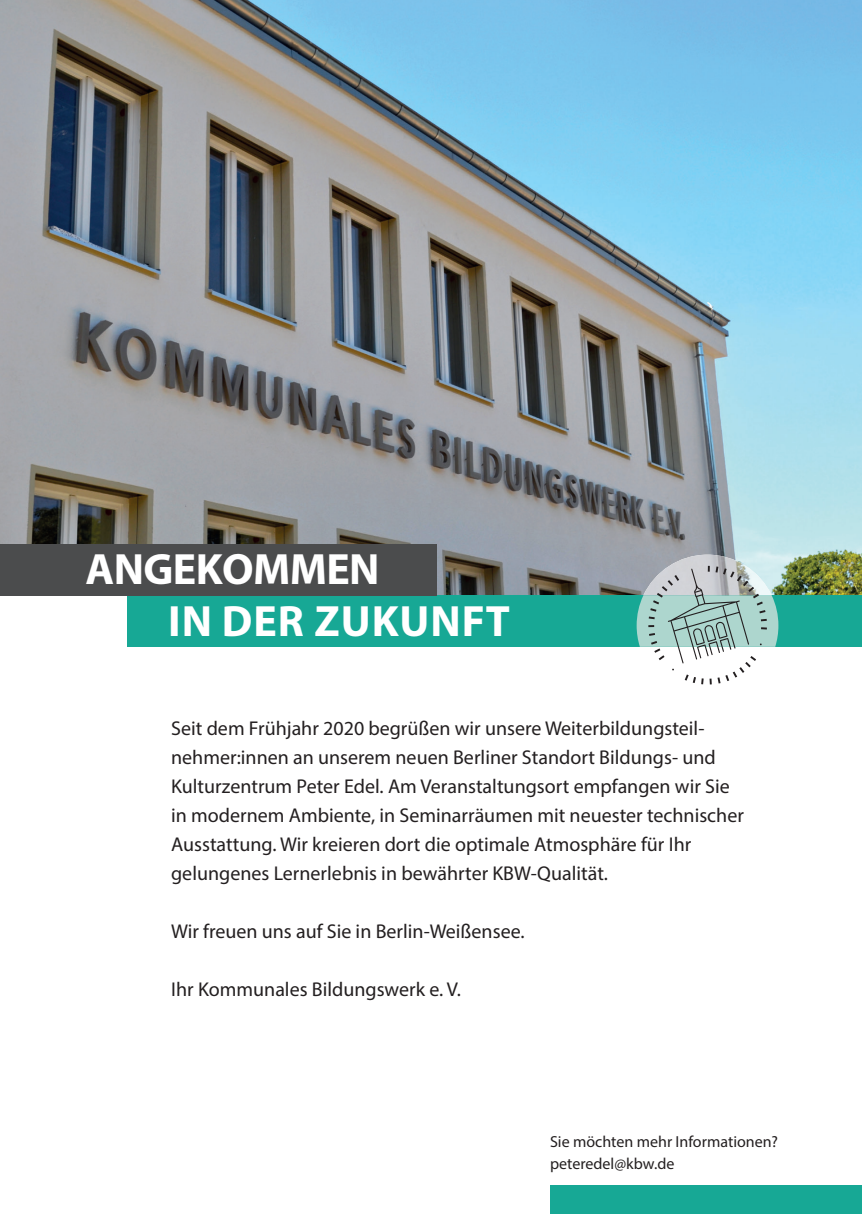
<style>
.page{position:relative;width:862px;height:1214px;background:#fff}
.page>*{position:absolute;margin:0;border:0;box-sizing:border-box;transform-origin:0 0}
.t1{font:700 44px "Myriad Pro";letter-spacing:.005em;color:#fff}
.t2{font:700 44px "Myriad Pro";letter-spacing:-.015em;color:#fff}
.t3{font:20px/29px "Myriad Pro";color:#231f20}
.t4{font:16px/22px "Myriad Pro";color:#231f20}
</style>
<div class="page">
<img style="left:0;top:0;width:862px;height:595px">
<div style="left:128px;top:595px;width:734px;height:51px;background:#17a895"></div>
<div style="left:0;top:544px;width:437px;height:51px;background:#4b4c4d"></div>
<div style="left:550px;top:1185px;width:312px;height:28px;background:#17a895"></div>
<img style="left:643px;top:554px;width:129px;height:11px">
<svg style="left:636px;top:565px;width:142px;height:120px"></svg>
<h1 class="t2" style="left:85px;top:540px;width:296px">ANGEKOMMEN</h1>
<h1 class="t1" style="left:168px;top:592px;width:343px">IN DER ZUKUNFT</h1>
<p class="t3" style="left:171px;top:713px;width:574px">Seit dem Frühjahr 2020 begrüßen wir unsere Weiterbildungsteil&shy;nehmer:innen an unserem neuen Berliner Standort Bildungs- und Kulturzentrum Peter Edel. Am Veranstaltungsort empfangen wir Sie in modernem Ambiente, in Seminarräumen mit neuester technischer Ausstattung. Wir kreieren dort die optimale Atmosphäre für Ihr gelungenes Lernerlebnis in bewährter KBW-Qualität.</p>
<p class="t3" style="left:171px;top:916px;width:355px">Wir freuen uns auf Sie in Berlin-Weißensee.</p>
<p class="t3" style="left:171px;top:974px;width:291px">Ihr Kommunales Bildungswerk e. V.</p>
<p class="t4" style="left:550px;top:1130px;width:229px">Sie möchten mehr Informationen? peteredel@kbw.de</p>
</div>
